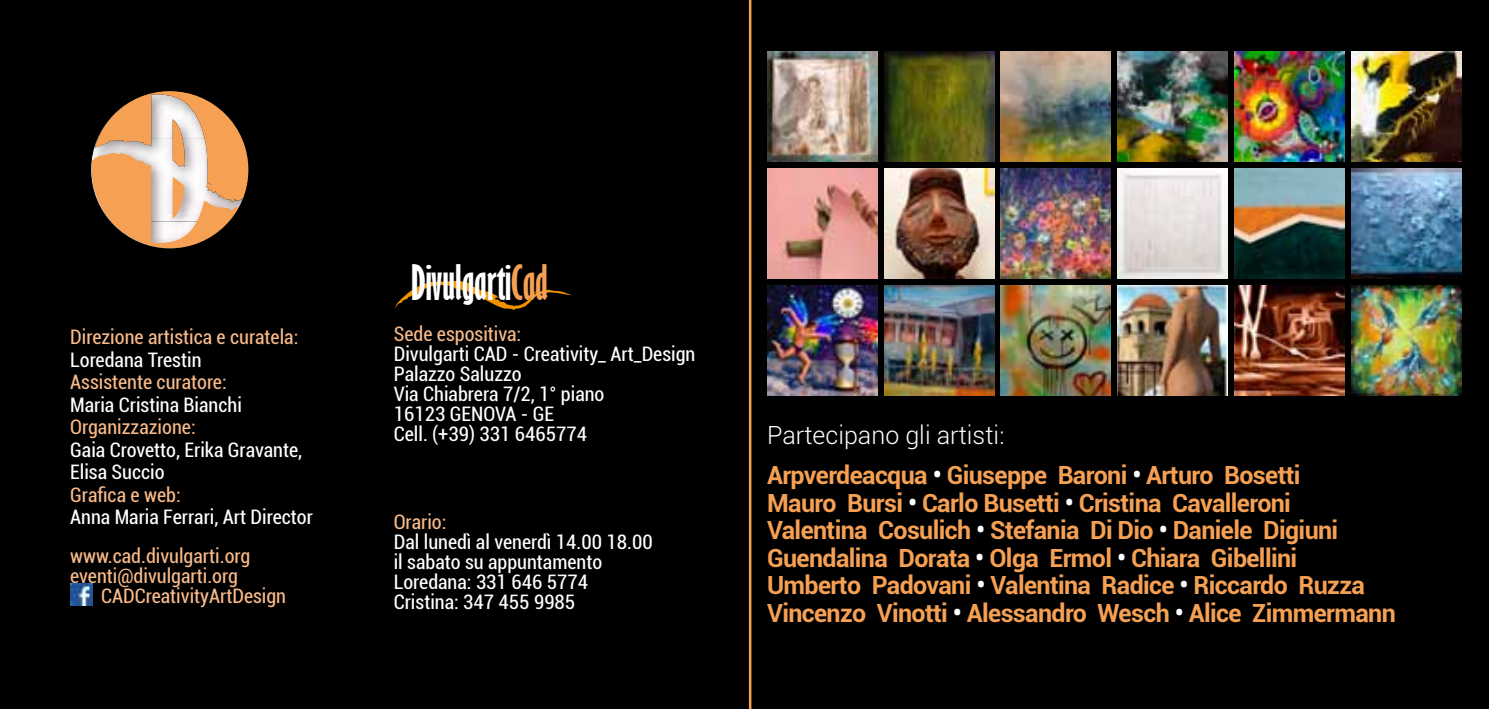
<style>
.page{position:relative;width:1489px;height:709px;background:#fff}
.page>*{position:absolute;margin:0;border:0;box-sizing:border-box;transform-origin:0 0}
.t1{font:700 extra-condensed 45px "Gill Sans";color:#fff}
.t2{font:700 25px/27.5px "Roboto";letter-spacing:-.025em;color:#f5a053}
.t3{font:condensed 20px/20px "Roboto";color:#fff}
.t4{font:condensed 20px "Roboto";color:#f9ba89}
.s1{color:#f5a053}
.s2{font-weight:300;color:#fff}
.s3{color:#fff}
</style>
<div class="page">
<div style="left:0;top:0;width:1488px;height:709px;background:#000"></div>
<hr style="left:749px;top:0;width:2px;height:709px;background:#f5a053">
<img style="left:884px;top:52px;width:110px;height:110px">
<img style="left:1000px;top:52px;width:110px;height:110px">
<img style="left:1117px;top:52px;width:110px;height:110px">
<img style="left:767px;top:52px;width:110px;height:110px">
<img style="left:1000px;top:168px;width:110px;height:110px">
<img style="left:1117px;top:168px;width:110px;height:110px">
<img style="left:884px;top:286px;width:110px;height:110px">
<img style="left:1234px;top:52px;width:110px;height:110px">
<img style="left:1117px;top:285px;width:110px;height:110px">
<img style="left:1000px;top:285px;width:110px;height:110px">
<img style="left:884px;top:168px;width:110px;height:110px">
<img style="left:1234px;top:168px;width:110px;height:110px">
<img style="left:1351px;top:52px;width:110px;height:110px">
<img style="left:767px;top:168px;width:110px;height:110px">
<img style="left:1351px;top:168px;width:110px;height:110px">
<img style="left:767px;top:286px;width:110px;height:110px">
<img style="left:1234px;top:286px;width:110px;height:110px">
<img style="left:1351px;top:286px;width:110px;height:110px">
<svg style="left:92px;top:92px;width:157px;height:155px"></svg>
<svg style="left:395px;top:281px;width:177px;height:29px"></svg>
<img style="left:70px;top:583px;width:23px;height:22px">
<p class="t4" style="left:70px;top:323px;width:230px">Direzione artistica e curatela:</p>
<p class="t3" style="left:70px;top:349px;width:133px">Loredana Trestin</p>
<p class="t4" style="left:70px;top:368px;width:158px">Assistente curatore:</p>
<p class="t3" style="left:70px;top:394px;width:173px">Maria Cristina Bianchi</p>
<p class="t4" style="left:70px;top:413px;width:127px">Organizzazione:</p>
<p class="t3" style="left:70px;top:438px;width:233px;line-height:22.5px">Gaia Crovetto, Erika Gravante,<br>Elisa Succio</p>
<p class="t4" style="left:70px;top:481px;width:112px">Grafica e web:</p>
<p class="t3" style="left:70px;top:506px;width:244px">Anna Maria Ferrari, Art Director</p>
<p class="t4" style="left:70px;top:542px;width:182px">www.cad.divulgarti.org</p>
<p class="t4" style="left:70px;top:562px;width:169px">eventi@divulgarti.org</p>
<p class="t4" style="left:101px;top:582px;width:187px">CADCreativityArtDesign</p>
<h1 class="t1" style="left:411px;top:255px;width:139px">Divulgarti<span class="s1">Cad</span></h1>
<p class="t4" style="left:394px;top:320px;width:129px">Sede espositiva:</p>
<p class="t3" style="left:394px;top:343px;width:303px">Divulgarti CAD - Creativity_ Art_Design<br>Palazzo Saluzzo<br>Via Chiabrera 7/2, 1° piano<br>16123 GENOVA - GE<br>Cell. (+39) 331 6465774</p>
<p class="t4" style="left:394px;top:507px;width:54px">Orario:</p>
<p class="t3" style="left:394px;top:531px;width:260px">Dal lunedì al venerdì 14.00 18.00 il sabato su appuntamento<br>Loredana: 331 646 5774<br>Cristina: 347 455 9985</p>
<p class="t2" style="left:767px;top:414px;width:535px;line-height:40.2px"><span class="s2">Partecipano gli artisti:<br></span>Arpverdeacqua <span class="s3">•</span> Giuseppe Baroni <span class="s3">•</span> Arturo Bosetti</p>
<p class="t2" style="left:767px;top:488px;width:630px">Mauro Bursi <span class="s3">•</span> Carlo Busetti <span class="s3">•</span> Cristina Cavalleroni Valentina Cosulich <span class="s3">•</span> Stefania Di Dio <span class="s3">•</span> Daniele Digiuni Guendalina Dorata <span class="s3">•</span> Olga Ermol <span class="s3">•</span> Chiara Gibellini Umberto Padovani <span class="s3">•</span> Valentina Radice <span class="s3">•</span> Riccardo Ruzza Vincenzo Vinotti <span class="s3">•</span> Alessandro Wesch <span class="s3">•</span> Alice Zimmermann</p>
</div>
